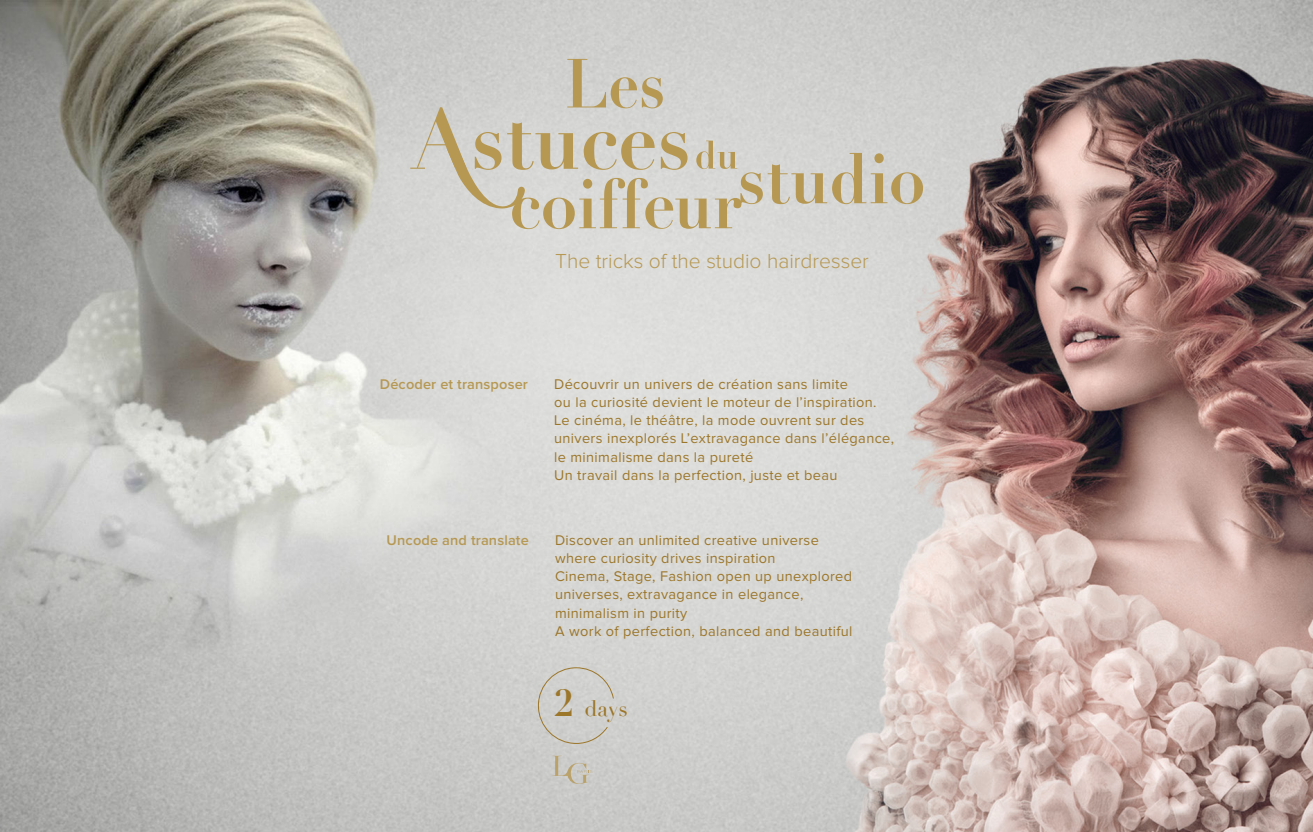
<style>
.page{position:relative;width:1313px;height:832px;background:#fff}
.page>*{position:absolute;margin:0;border:0;box-sizing:border-box;transform-origin:0 0}
.t1{font:22.05px "Didot";color:#9c7629}
.t2{font:300 21px "Proxima Nova";color:#b69853}
.t3{font:14.53px/18.2px "Proxima Nova";letter-spacing:.025em;color:#9c7629}
.t4{font:600 14.53px "Proxima Nova";letter-spacing:.01em;color:#b69853}
.s1{font-weight:700;font-size:36.75px}
</style>
<div class="page">
<img style="left:0;top:0;width:1312px;height:831px">
<svg style="left:552px;top:755px;width:40px;height:28px"></svg>
<svg style="left:410px;top:59px;width:513px;height:170px;background:#cfcbc0"></svg>
<div style="left:538px;top:667px;width:76px;height:76px;background:#cfcfcd"></div>
<h2 class="t2" style="left:555px;top:251px;width:315px">The tricks of the studio hairdresser</h2>
<p class="t4" style="left:380px;top:377px;width:149px">Décoder et transposer</p>
<p class="t4" style="left:386px;top:533px;width:144px">Uncode and translate</p>
<p class="t3" style="left:554px;top:375px;width:341px">Découvrir un univers de création sans limite<br>ou la curiosité devient le moteur de l’inspiration.<br>Le cinéma, le théâtre, la mode ouvrent sur des univers inexplorés L’extravagance dans l’élégance, le minimalisme dans la pureté<br>Un travail dans la perfection, juste et beau</p>
<p class="t3" style="left:555px;top:531px;width:299px">Discover an unlimited creative universe where curiosity drives inspiration<br>Cinema, Stage, Fashion open up unexplored universes, extravagance in elegance, minimalism in purity<br>A work of perfection, balanced and beautiful</p>
<h1 class="t1" style="left:554px;top:695px;width:75px"><span class="s1">2</span> days</h1>
</div>
